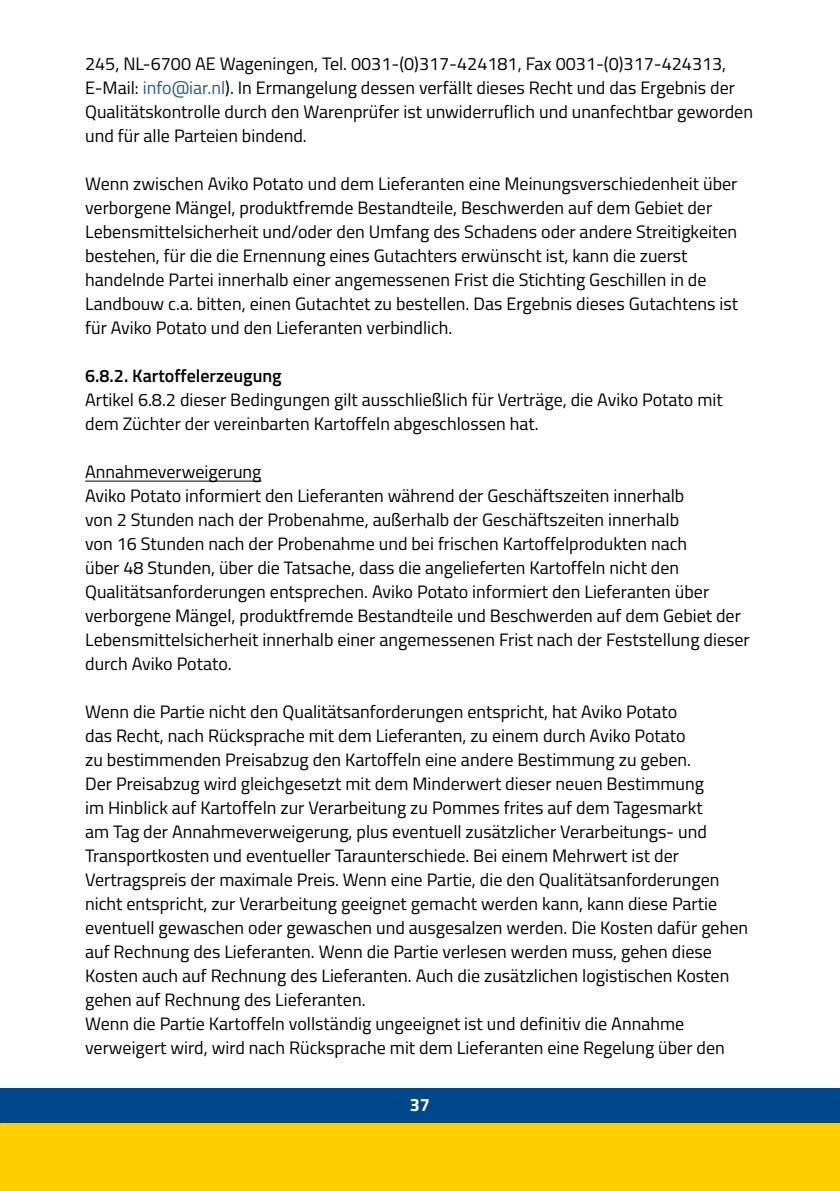
<style>
.page{position:relative;width:840px;height:1191px;background:#fff}
.page>*{position:absolute;margin:0;border:0;box-sizing:border-box;transform-origin:0 0}
.t1{font:18px/24px "Titillium";color:#000}
.t2{font:600 18px "Titillium";color:#000}
.t3{font:700 18px "Titillium";color:#fff}
.s1{color:#245a9c}
</style>
<div class="page">
<div style="left:0;top:1095px;width:839px;height:96px;background:#ffce00"></div>
<div style="left:0;top:1089px;width:839px;height:34px;background:#00488b"></div>
<hr style="left:85px;top:481px;width:176px;height:1px;background:#000">
<p class="t1" style="left:85px;top:51px;width:669px">245, NL-6700 AE Wageningen, Tel. 0031-(0)317-424181, Fax 0031-(0)317-424313, E-Mail: <span class="s1">info@iar.nl</span>). In Ermangelung dessen verfällt dieses Recht und das Ergebnis der Qualitätskontrolle durch den Warenprüfer ist unwiderruflich und unanfechtbar geworden und für alle Parteien bindend.</p>
<p class="t1" style="left:85px;top:171px;width:654px">Wenn zwischen Aviko Potato und dem Lieferanten eine Meinungsverschiedenheit über verborgene Mängel, produktfremde Bestandteile, Beschwerden auf dem Gebiet der Lebensmittelsicherheit und/oder den Umfang des Schadens oder andere Streitigkeiten bestehen, für die die Ernennung eines Gutachters erwünscht ist, kann die zuerst handelnde Partei innerhalb einer angemessenen Frist die Stichting Geschillen in de Landbouw c.a. bitten, einen Gutachtet zu bestellen. Das Ergebnis dieses Gutachtens ist für Aviko Potato und den Lieferanten verbindlich.</p>
<p class="t2" style="left:85px;top:362px;width:198px">6.8.2. Kartoffelerzeugung</p>
<p class="t1" style="left:85px;top:387px;width:638px">Artikel 6.8.2 dieser Bedingungen gilt ausschließlich für Verträge, die Aviko Potato mit dem Züchter der vereinbarten Kartoffeln abgeschlossen hat.</p>
<p class="t1" style="left:85px;top:459px;width:665px">Annahmeverweigerung<br>Aviko Potato informiert den Lieferanten während der Geschäftszeiten innerhalb<br>von 2 Stunden nach der Probenahme, außerhalb der Geschäftszeiten innerhalb<br>von 16 Stunden nach der Probenahme und bei frischen Kartoffelprodukten nach<br>über 48 Stunden, über die Tatsache, dass die angelieferten Kartoffeln nicht den Qualitätsanforderungen entsprechen. Aviko Potato informiert den Lieferanten über verborgene Mängel, produktfremde Bestandteile und Beschwerden auf dem Gebiet der Lebensmittelsicherheit innerhalb einer angemessenen Frist nach der Feststellung dieser durch Aviko Potato.</p>
<p class="t1" style="left:85px;top:699px;width:664px">Wenn die Partie nicht den Qualitätsanforderungen entspricht, hat Aviko Potato<br>das Recht, nach Rücksprache mit dem Lieferanten, zu einem durch Aviko Potato<br>zu bestimmenden Preisabzug den Kartoffeln eine andere Bestimmung zu geben.<br>Der Preisabzug wird gleichgesetzt mit dem Minderwert dieser neuen Bestimmung<br>im Hinblick auf Kartoffeln zur Verarbeitung zu Pommes frites auf dem Tagesmarkt<br>am Tag der Annahmeverweigerung, plus eventuell zusätzlicher Verarbeitungs- und Transportkosten und eventueller Taraunterschiede. Bei einem Mehrwert ist der Vertragspreis der maximale Preis. Wenn eine Partie, die den Qualitätsanforderungen nicht entspricht, zur Verarbeitung geeignet gemacht werden kann, kann diese Partie eventuell gewaschen oder gewaschen und ausgesalzen werden. Die Kosten dafür gehen auf Rechnung des Lieferanten. Wenn die Partie verlesen werden muss, gehen diese Kosten auch auf Rechnung des Lieferanten. Auch die zusätzlichen logistischen Kosten gehen auf Rechnung des Lieferanten.<br>Wenn die Partie Kartoffeln vollständig ungeeignet ist und definitiv die Annahme verweigert wird, wird nach Rücksprache mit dem Lieferanten eine Regelung über den</p>
<p class="t3" style="left:409px;top:1091px;width:22px">37</p>
</div>
